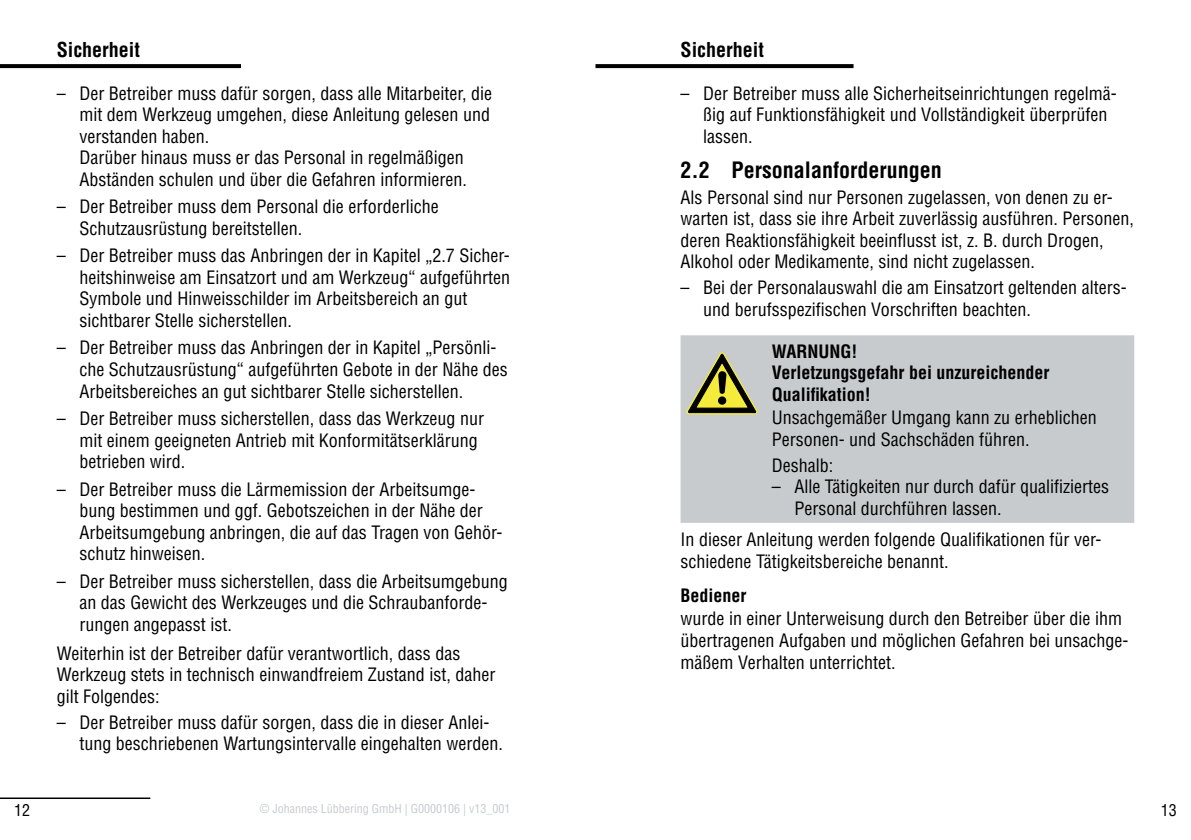
<style>
.page{position:relative;width:1191px;height:840px;background:#fff}
.page>*{position:absolute;margin:0;border:0;box-sizing:border-box;transform-origin:0 0}
.t1{font:700 condensed 22px "Helvetica";color:#000}
.t2{font:700 condensed 20px "Helvetica";color:#000}
.t3{font:condensed 18px/21.6px "Helvetica";color:#000}
.t4{font:700 condensed 18px/21.6px "Helvetica";color:#000}
.t5{font:condensed 16px "Helvetica";color:#000}
.t6{font:condensed 12px "Helvetica";color:#c7cbce}
</style>
<div class="page">
<svg style="left:0;top:64px;width:241px;height:4px"></svg>
<svg style="left:595px;top:64px;width:258px;height:4px"></svg>
<hr style="left:0;top:797px;width:150px;height:1px;background:#000">
<div style="left:680px;top:335px;width:454px;height:187px;background:#c7cbce"></div>
<svg style="left:686px;top:352px;width:71px;height:62px;background:#9d9c6e"></svg>
<p class="t2" style="left:57px;top:42px;width:85px">Sicherheit</p>
<p class="t3" style="left:79px;top:84px;width:414px;text-indent:-23px">– Der Betreiber muss dafür sorgen, dass alle Mitarbeiter, die mit dem Werkzeug umgehen, diese Anleitung gelesen und verstanden haben.<br>Darüber hinaus muss er das Personal in regelmäßigen Abständen schulen und über die Gefahren informieren.</p>
<p class="t3" style="left:79px;top:197px;width:361px;text-indent:-23px">– Der Betreiber muss dem Personal die erforderliche<br>Schutzausrüstung bereitstellen.</p>
<p class="t3" style="left:79px;top:246px;width:432px;text-indent:-23px">– Der Betreiber muss das Anbringen der in Kapitel „2.7 Sicher&shy;heitshinweise am Einsatzort und am Werkzeug“ aufgeführten Symbole und Hinweisschilder im Arbeitsbereich an gut sichtbarer Stelle sicherstellen.</p>
<p class="t3" style="left:79px;top:338px;width:430px;text-indent:-23px">– Der Betreiber muss das Anbringen der in Kapitel „Persönli&shy;che Schutzausrüstung“ aufgeführten Gebote in der Nähe des<br>Arbeitsbereiches an gut sichtbarer Stelle sicherstellen.</p>
<p class="t3" style="left:79px;top:409px;width:406px;text-indent:-23px">– Der Betreiber muss sicherstellen, dass das Werkzeug nur mit einem geeigneten Antrieb mit Konformitätserklärung betrieben wird.</p>
<p class="t3" style="left:79px;top:479px;width:424px;text-indent:-23px">– Der Betreiber muss die Lärmemission der Arbeitsumge&shy;bung bestimmen und ggf. Gebotszeichen in der Nähe der Arbeitsumgebung anbringen, die auf das Tragen von Gehör&shy;schutz hinweisen.</p>
<p class="t3" style="left:79px;top:571px;width:430px;text-indent:-23px">– Der Betreiber muss sicherstellen, dass die Arbeitsumgebung an das Gewicht des Werkzeuges und die Schraubanforde&shy;rungen angepasst ist.</p>
<p class="t3" style="left:57px;top:643px;width:440px">Weiterhin ist der Betreiber dafür verantwortlich, dass das<br>Werkzeug stets in technisch einwandfreiem Zustand ist, daher gilt Folgendes:</p>
<p class="t3" style="left:79px;top:712px;width:425px;text-indent:-23px">– Der Betreiber muss dafür sorgen, dass die in dieser Anlei&shy;tung beschriebenen Wartungsintervalle eingehalten werden.</p>
<p class="t2" style="left:680px;top:42px;width:85px">Sicherheit</p>
<p class="t3" style="left:703px;top:84px;width:415px;text-indent:-23px">– Der Betreiber muss alle Sicherheitseinrichtungen regelmä&shy;ßig auf Funktionsfähigkeit und Vollständigkeit überprüfen lassen.</p>
<p class="t1" style="left:680px;top:161px;width:263px">2.2 Personalanforderungen</p>
<p class="t3" style="left:680px;top:188px;width:455px">Als Personal sind nur Personen zugelassen, von denen zu er&shy;warten ist, dass sie ihre Arbeit zuverlässig ausführen. Personen, deren Reaktionsfähigkeit beeinflusst ist, z. B. durch Drogen, Alkohol oder Medikamente, sind nicht zugelassen.</p>
<p class="t3" style="left:703px;top:278px;width:425px;text-indent:-23px">– Bei der Personalauswahl die am Einsatzort geltenden alters&shy;und berufsspezifischen Vorschriften beachten.</p>
<p class="t4" style="left:771px;top:341px;width:279px">WARNUNG!<br>Verletzungsgefahr bei unzureichender<br>Qualifikation!</p>
<p class="t3" style="left:771px;top:408px;width:326px">Unsachgemäßer Umgang kann zu erheblichen<br>Personen- und Sachschäden führen.</p>
<p class="t3" style="left:771px;top:455px;width:63px">Deshalb:</p>
<p class="t3" style="left:794px;top:477px;width:316px;text-indent:-23px">– Alle Tätigkeiten nur durch dafür qualifiziertes<br>Personal durchführen lassen.</p>
<p class="t3" style="left:680px;top:530px;width:422px">In dieser Anleitung werden folgende Qualifikationen für ver&shy;schiedene Tätigkeitsbereiche benannt.</p>
<p class="t4" style="left:680px;top:586px;width:68px">Bediener</p>
<p class="t3" style="left:680px;top:609px;width:449px">wurde in einer Unterweisung durch den Betreiber über die ihm übertragenen Aufgaben und möglichen Gefahren bei unsachge&shy;mäßem Verhalten unterrichtet.</p>
<p class="t5" style="left:14px;top:803px;width:17px">12</p>
<p class="t6" style="left:260px;top:803px;width:252px">© Johannes Lübbering GmbH | G0000106 | v13_001</p>
<p class="t5" style="left:1160px;top:803px;width:17px">13</p>
</div>
